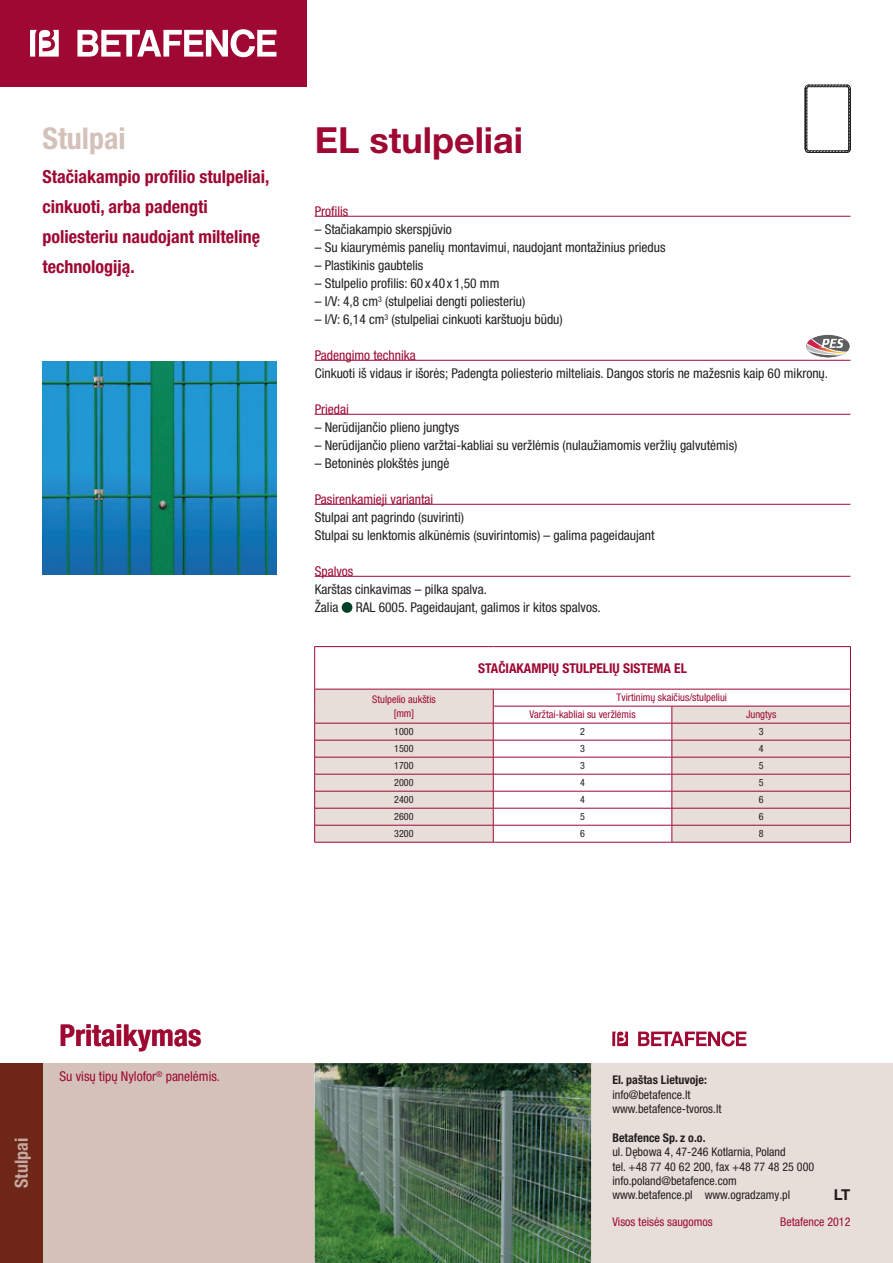
<style>
.page{position:relative;width:893px;height:1263px;background:#fff}
.page>*{position:absolute;margin:0;border:0;box-sizing:border-box;transform-origin:0 0}
._02_TITEL_1{font:700 36px "Helvetica Neue LT Pro";color:#9e0832}
.applications{font:700 condensed 30px "Helvetica Neue LT Pro";color:#9e0832}
._50proc{font:700 condensed 30px "Helvetica Neue LT Pro";color:#d3c1ba}
._01_INTRO{font:700 condensed 18px/30px "Helvetica Neue LT Pro";color:#9e0832}
.t1{font:700 condensed 18px "Helvetica Neue LT Pro";color:#fff}
.t2{font:700 15px "Helvetica Neue LT Pro";color:#231f20}
._07_BODY{font:condensed 13.5px/18px "Helvetica Neue LT Pro";color:#231f20}
._06_TITEL_2{font:condensed 13.5px "Helvetica Neue LT Pro";color:#9e0832}
._09_TABEL-TITEL_1{font:700 condensed 13.5px "Helvetica Neue LT Pro";color:#9e0832}
._05_TOEPASSINGEN{font:condensed 13.5px "Helvetica Neue LT Pro";color:#9e0832}
.t3{font:condensed 12px/14.4px "Helvetica Neue LT Pro";color:#231f20}
.t4{font:700 condensed 12px "Helvetica Neue LT Pro";color:#231f20}
.t5{font:condensed 12px "Helvetica Neue LT Pro";color:#9e0832}
._10_TABEL-TITEL_2{font:condensed 10.5px/13.5px "Helvetica Neue LT Pro";color:#9e0832;text-align:center}
._11-2_TABEL-BODY-mid{font:condensed 10.05px "Helvetica Neue LT Pro";color:#231f20}
</style>
<div class="page">
<div style="left:0;top:1063px;width:893px;height:200px;background:#d3c1ba"></div>
<div style="left:591px;top:1063px;width:302px;height:200px;background:#e7ded9"></div>
<svg style="left:638px;top:1031px;width:108px;height:15px"></svg>
<svg style="left:612px;top:1031px;width:16px;height:15px"></svg>
<div style="left:0;top:1063px;width:43px;height:200px;background:#6e2617"></div>
<div style="left:0;top:0;width:306px;height:86px;background:#9e0832"></div>
<svg style="left:77px;top:29px;width:199px;height:28px"></svg>
<svg style="left:30px;top:30px;width:29px;height:27px"></svg>
<img style="left:315px;top:1063px;width:276px;height:200px">
<hr style="left:315px;top:216px;width:535px;height:1px;background:#9e0832">
<hr style="left:315px;top:360px;width:535px;height:1px;background:#9e0832">
<hr style="left:315px;top:414px;width:535px;height:1px;background:#9e0832">
<hr style="left:315px;top:504px;width:535px;height:1px;background:#9e0832">
<hr style="left:315px;top:576px;width:535px;height:1px;background:#9e0832">
<div style="left:342px;top:602px;width:10px;height:11px;background:#014127;border-radius:50%"></div>
<svg style="left:315px;top:690px;width:535px;height:152px;background:#e6dbd7"></svg>
<hr style="left:314px;top:646px;width:179px;height:1px;background:#9e0832">
<hr style="left:314px;top:647px;width:1px;height:42px;background:#9e0832">
<hr style="left:493px;top:646px;width:179px;height:1px;background:#9e0832">
<hr style="left:672px;top:646px;width:179px;height:1px;background:#9e0832">
<hr style="left:850px;top:647px;width:1px;height:42px;background:#9e0832">
<hr style="left:314px;top:689px;width:179px;height:1px;background:#9e0832">
<hr style="left:672px;top:689px;width:179px;height:1px;background:#9e0832">
<hr style="left:672px;top:706px;width:179px;height:1px;background:#9e0832">
<hr style="left:314px;top:842px;width:179px;height:1px;background:#9e0832">
<hr style="left:314px;top:723px;width:179px;height:1px;background:#9e0832">
<hr style="left:672px;top:723px;width:179px;height:1px;background:#9e0832">
<hr style="left:314px;top:740px;width:179px;height:1px;background:#9e0832">
<hr style="left:672px;top:740px;width:179px;height:1px;background:#9e0832">
<hr style="left:314px;top:757px;width:179px;height:1px;background:#9e0832">
<hr style="left:672px;top:757px;width:179px;height:1px;background:#9e0832">
<hr style="left:314px;top:774px;width:179px;height:1px;background:#9e0832">
<hr style="left:672px;top:774px;width:179px;height:1px;background:#9e0832">
<hr style="left:314px;top:791px;width:179px;height:1px;background:#9e0832">
<hr style="left:672px;top:791px;width:179px;height:1px;background:#9e0832">
<hr style="left:314px;top:808px;width:179px;height:1px;background:#9e0832">
<hr style="left:672px;top:808px;width:179px;height:1px;background:#9e0832">
<hr style="left:314px;top:825px;width:179px;height:1px;background:#9e0832">
<svg style="left:314px;top:689px;width:1px;height:153px"></svg>
<hr style="left:493px;top:842px;width:179px;height:1px;background:#9e0832">
<hr style="left:672px;top:825px;width:179px;height:1px;background:#9e0832">
<svg style="left:493px;top:689px;width:180px;height:153px"></svg>
<svg style="left:850px;top:689px;width:1px;height:153px"></svg>
<hr style="left:672px;top:842px;width:179px;height:1px;background:#9e0832">
<img style="left:43px;top:361px;width:233px;height:213px">
<div style="left:806px;top:335px;width:44px;height:23px;background:#f3f3f3;border-radius:50%"></div>
<div style="left:805px;top:334px;width:45px;height:24px;border:1px solid #fff;border-radius:50%"></div>
<div style="left:806px;top:335px;width:44px;height:22px;background:#5f5f62;border-radius:50%"></div>
<svg style="left:806px;top:338px;width:42px;height:19px"></svg>
<hr style="left:850px;top:88px;width:1px;height:61px;background:#231f20">
<svg style="left:805px;top:85px;width:45px;height:68px"></svg>
<p class="_50proc" style="left:43px;top:120px;width:85px">Stulpai</p>
<p class="_01_INTRO" style="left:43px;top:162px;width:229px">Stačiakampio profilio stulpeliai, cinkuoti, arba padengti poliesteriu naudojant miltelinę technologiją.</p>
<p class="_02_TITEL_1" style="left:315px;top:118px;width:210px">EL stulpeliai</p>
<p class="_06_TITEL_2" style="left:315px;top:203px;width:35px">Profilis</p>
<p class="_07_BODY" style="left:315px;top:220px;width:139px">– Stačiakampio skerspjūvio</p>
<p class="_07_BODY" style="left:315px;top:238px;width:352px">– Su kiaurymėmis panelių montavimui, naudojant montažinius priedus</p>
<p class="_07_BODY" style="left:315px;top:256px;width:110px">– Plastikinis gaubtelis</p>
<p class="_07_BODY" style="left:315px;top:274px;width:186px">– Stulpelio profilis: 60 x 40 x 1,50 mm</p>
<p class="_07_BODY" style="left:315px;top:292px;width:212px">– I/V: 4,8 cm<sup>3</sup> (stulpeliai dengti poliesteriu)</p>
<p class="_07_BODY" style="left:315px;top:310px;width:250px">– I/V: 6,14 cm<sup>3</sup> (stulpeliai cinkuoti karštuoju būdu)</p>
<p class="_06_TITEL_2" style="left:315px;top:347px;width:103px">Padengimo technika</p>
<p class="_07_BODY" style="left:315px;top:364px;width:515px">Cinkuoti iš vidaus ir išorės; Padengta poliesterio milteliais. Dangos storis ne mažesnis kaip 60 mikronų.</p>
<p class="_06_TITEL_2" style="left:315px;top:401px;width:36px">Priedai</p>
<p class="_07_BODY" style="left:315px;top:418px;width:146px">– Nerūdijančio plieno jungtys</p>
<p class="_07_BODY" style="left:315px;top:436px;width:424px">– Nerūdijančio plieno varžtai-kabliai su veržlėmis (nulaužiamomis veržlių galvutėmis)</p>
<p class="_07_BODY" style="left:315px;top:454px;width:136px">– Betoninės plokštės jungė</p>
<p class="_06_TITEL_2" style="left:315px;top:491px;width:120px">Pasirenkamieji variantai</p>
<p class="_07_BODY" style="left:315px;top:508px;width:341px">Stulpai ant pagrindo (suvirinti)<br>Stulpai su lenktomis alkūnėmis (suvirintomis) – galima pageidaujant</p>
<p class="_06_TITEL_2" style="left:315px;top:563px;width:40px">Spalvos</p>
<p class="_07_BODY" style="left:315px;top:580px;width:174px">Karštas cinkavimas – pilka spalva.</p>
<p class="_07_BODY" style="left:315px;top:598px;width:25px">Žalia</p>
<p class="_07_BODY" style="left:356px;top:598px;width:247px">RAL 6005. Pageidaujant, galimos ir kitos spalvos.</p>
<p class="_09_TABEL-TITEL_1" style="left:478px;top:660px;width:113px">Stačiakampių stulpel</p>
<p class="_09_TABEL-TITEL_1" style="left:609px;top:660px;width:79px">ių sistema EL</p>
<p class="_10_TABEL-TITEL_2" style="left:372px;top:692px;width:65px">Stulpelio aukštis [mm]</p>
<p class="_10_TABEL-TITEL_2" style="left:617px;top:691px;width:112px">Tvirtinimų skaičius/stulpeliui</p>
<p class="_10_TABEL-TITEL_2" style="left:529px;top:708px;width:108px">Varžtai-kabliai su veržlėmis</p>
<p class="_10_TABEL-TITEL_2" style="left:746px;top:708px;width:32px">Jungtys</p>
<p class="_11-2_TABEL-BODY-mid" style="left:394px;top:726px;width:21px">1000</p>
<p class="_11-2_TABEL-BODY-mid" style="left:580px;top:726px;width:6px">2</p>
<p class="_11-2_TABEL-BODY-mid" style="left:759px;top:726px;width:6px">3</p>
<p class="_11-2_TABEL-BODY-mid" style="left:394px;top:743px;width:21px">1500</p>
<p class="_11-2_TABEL-BODY-mid" style="left:580px;top:743px;width:6px">3</p>
<p class="_11-2_TABEL-BODY-mid" style="left:759px;top:743px;width:6px">4</p>
<p class="_11-2_TABEL-BODY-mid" style="left:394px;top:760px;width:21px">1700</p>
<p class="_11-2_TABEL-BODY-mid" style="left:580px;top:760px;width:6px">3</p>
<p class="_11-2_TABEL-BODY-mid" style="left:759px;top:760px;width:6px">5</p>
<p class="_11-2_TABEL-BODY-mid" style="left:394px;top:777px;width:21px">2000</p>
<p class="_11-2_TABEL-BODY-mid" style="left:580px;top:777px;width:6px">4</p>
<p class="_11-2_TABEL-BODY-mid" style="left:759px;top:777px;width:6px">5</p>
<p class="_11-2_TABEL-BODY-mid" style="left:394px;top:794px;width:21px">2400</p>
<p class="_11-2_TABEL-BODY-mid" style="left:580px;top:794px;width:6px">4</p>
<p class="_11-2_TABEL-BODY-mid" style="left:759px;top:794px;width:6px">6</p>
<p class="_11-2_TABEL-BODY-mid" style="left:394px;top:811px;width:21px">2600</p>
<p class="_11-2_TABEL-BODY-mid" style="left:580px;top:811px;width:6px">5</p>
<p class="_11-2_TABEL-BODY-mid" style="left:759px;top:811px;width:6px">6</p>
<p class="_11-2_TABEL-BODY-mid" style="left:394px;top:828px;width:21px">3200</p>
<p class="_11-2_TABEL-BODY-mid" style="left:580px;top:828px;width:6px">6</p>
<p class="_11-2_TABEL-BODY-mid" style="left:759px;top:828px;width:6px">8</p>
<h3 class="t1" style="left:11px;top:1188px;width:51px;rotate:-90deg">Stulpai</h3>
<p class="applications" style="left:60px;top:1018px;width:144px">Pritaikymas</p>
<p class="_05_TOEPASSINGEN" style="left:60px;top:1068px;width:162px">Su visų tipų Nylofor<sup>®</sup> panelėmis.</p>
<p class="t4" style="left:612px;top:1073px;width:96px">El. paštas Lietuvoje:</p>
<p class="t3" style="left:612px;top:1087px;width:111px">info@betafence.lt www.betafence-tvoros.lt</p>
<p class="t4" style="left:612px;top:1130px;width:95px">Betafence Sp. z o.o.</p>
<p class="t3" style="left:612px;top:1144px;width:203px">ul. Dębowa 4, 47-246 Kotlarnia, Poland<br>tel. +48 77 40 62 200, fax +48 77 48 25 000 info.poland@betafence.com www.betafence.pl www.ogradzamy.pl</p>
<p class="t2" style="left:834px;top:1185px;width:18px">LT</p>
<p class="t5" style="left:612px;top:1214px;width:102px">Visos teisės saugomos</p>
<p class="t5" style="left:780px;top:1214px;width:72px">Betafence 2012</p>
</div>
